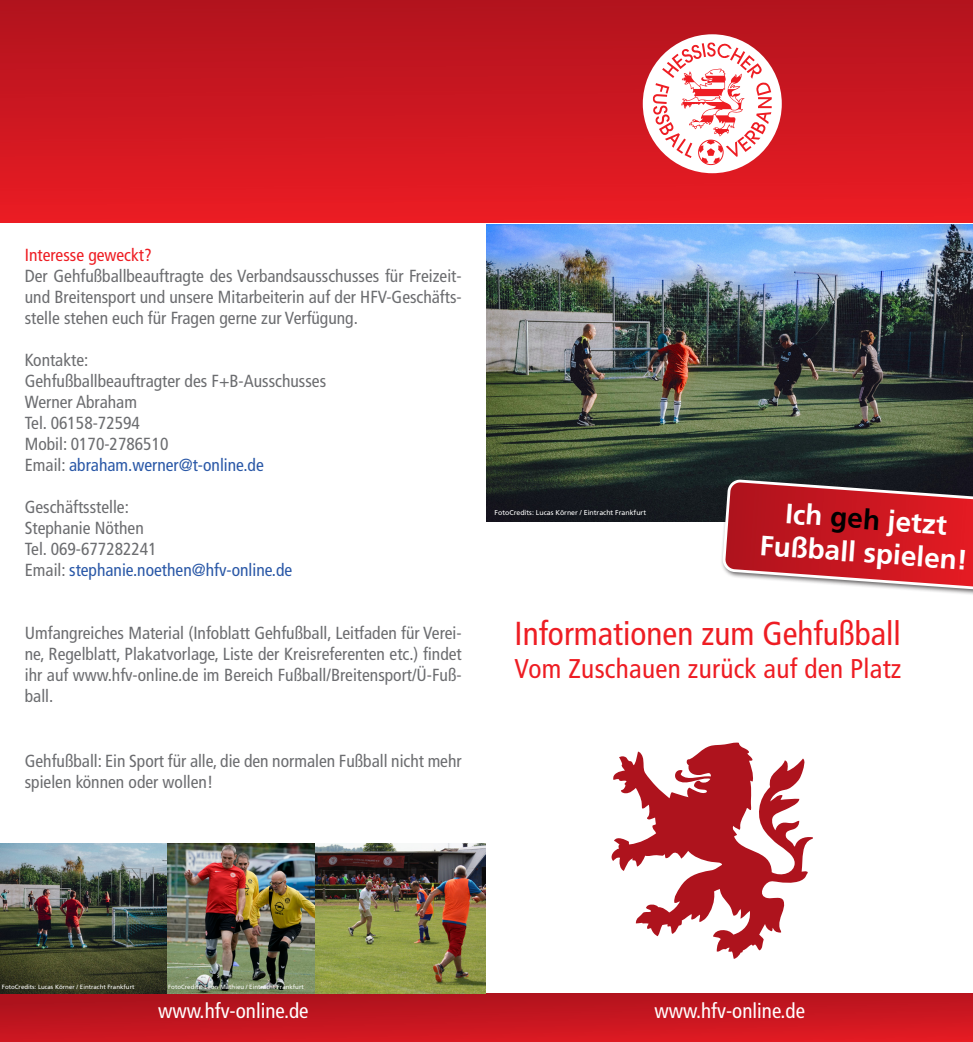
<style>
.page{position:relative;width:973px;height:1042px;background:#fff}
.page>*{position:absolute;margin:0;border:0;box-sizing:border-box;transform-origin:0 0}
.t1{font:condensed 33.25px "Frutiger LT Std";color:#ee1d23}
.t2{font:700 28px "Frutiger LT Std";color:#fff}
.t3{font:condensed 27.12px "Frutiger LT Std";letter-spacing:.01em;color:#ee1d23}
.t4{font:condensed 21px "Frutiger LT Std";color:#fff}
.Fließtext{font:condensed 17.5px/21px "Frutiger LT Std";color:#6c6d70;text-align:justify}
.Fließtext-2{font:condensed 17.5px "Frutiger LT Std";color:#2a58a7}
.Überschrift{font:condensed 17.5px "Frutiger LT Std";color:#ee1d23}
.t5{font:7px "Frutiger LT Std";color:#fff}
.t6{font:6.12px "Frutiger LT Std";color:#fff}
.s1{color:#6c6d70}
.s2{color:#000}
</style>
<div class="page">
<div style="left:0;top:0;width:972px;height:222px;background:linear-gradient(to bottom,#b0131e,#eb1c24)"></div>
<img style="left:486px;top:224px;width:486px;height:297px">
<div style="left:719px;top:477px;width:253px;height:120px;background:#fff"></div>
<svg style="left:720px;top:478px;width:252px;height:114px;background:#bd3c44"></svg>
<div style="left:642px;top:34px;width:139px;height:139px;background:#fff;border-radius:50%"></div>
<div style="left:698px;top:140px;width:25px;height:25px;border:1px solid #ee1d23;border-radius:50%"></div>
<svg style="left:652px;top:42px;width:119px;height:121px"></svg>
<svg style="left:611px;top:742px;width:201px;height:217px"></svg>
<div style="left:0;top:993px;width:972px;height:49px;background:linear-gradient(to bottom,#ae131d,#da1922)"></div>
<img style="left:0;top:843px;width:485px;height:150px">
<p class="Überschrift" style="left:25px;top:245px;width:128px">Interesse geweckt?</p>
<p class="Fließtext" style="left:25px;top:266px;width:438px">Der Gehfußballbeauftragte des Verbandsausschusses für Freizeit&shy;und Breitensport und unsere Mitarbeiterin auf der HFV-Geschäfts&shy;stelle stehen euch für Fragen gerne zur Verfügung.</p>
<p class="Fließtext" style="left:25px;top:350px;width:65px">Kontakte:</p>
<p class="Fließtext" style="left:25px;top:371px;width:303px">Gehfußballbeauftragter des F+B-Ausschusses</p>
<p class="Fließtext" style="left:25px;top:392px;width:114px">Werner Abraham</p>
<p class="Fließtext" style="left:25px;top:413px;width:117px">Tel. 06158-72594</p>
<p class="Fließtext" style="left:25px;top:434px;width:145px">Mobil: 0170-2786510</p>
<p class="Fließtext-2" style="left:25px;top:455px;width:240px"><span class="s1">Email:</span> abraham.werner@t-online.de</p>
<p class="Fließtext" style="left:25px;top:497px;width:105px">Geschäftsstelle:</p>
<p class="Fließtext" style="left:25px;top:518px;width:120px">Stephanie Nöthen</p>
<p class="Fließtext" style="left:25px;top:539px;width:133px">Tel. 069-677282241</p>
<p class="Fließtext-2" style="left:25px;top:560px;width:269px"><span class="s1">Email:</span> stephanie.noethen@hfv-online.de</p>
<p class="Fließtext" style="left:25px;top:623px;width:438px">Umfangreiches Material (Infoblatt Gehfußball, Leitfaden für Verei&shy;ne, Regelblatt, Plakatvorlage, Liste der Kreisreferenten etc.) findet ihr auf www.hfv-online.de im Bereich Fußball/Breitensport/Ü-Fuß&shy;ball.</p>
<p class="Fließtext" style="left:25px;top:751px;width:438px">Gehfußball: Ein Sport für alle, die den normalen Fußball nicht mehr spielen können oder wollen!</p>
<p class="t5" style="left:494px;top:509px;width:153px">FotoCredits: Lucas Körner / Eintracht Frankfurt</p>
<p class="t2" style="left:786px;top:497px;width:163px;rotate:4deg">Ich <span class="s2">geh</span> jetzt</p>
<p class="t2" style="left:760px;top:529px;width:210px;rotate:4deg">Fußball spielen!</p>
<p class="t1" style="left:514px;top:614px;width:388px">Informationen zum Gehfußball</p>
<p class="t3" style="left:514px;top:652px;width:388px">Vom Zuschauen zurück auf den Platz</p>
<p class="t6" style="left:2px;top:983px;width:134px">FotoCredits: Lucas Körner / Eintracht Frankfurt</p>
<p class="t6" style="left:168px;top:983px;width:137px">FotoCredits: Leon Mathieu / Eintracht Frankfurt</p>
<p class="t4" style="left:158px;top:998px;width:152px">www.hfv-online.de</p>
<p class="t4" style="left:654px;top:998px;width:152px">www.hfv-online.de</p>
</div>
